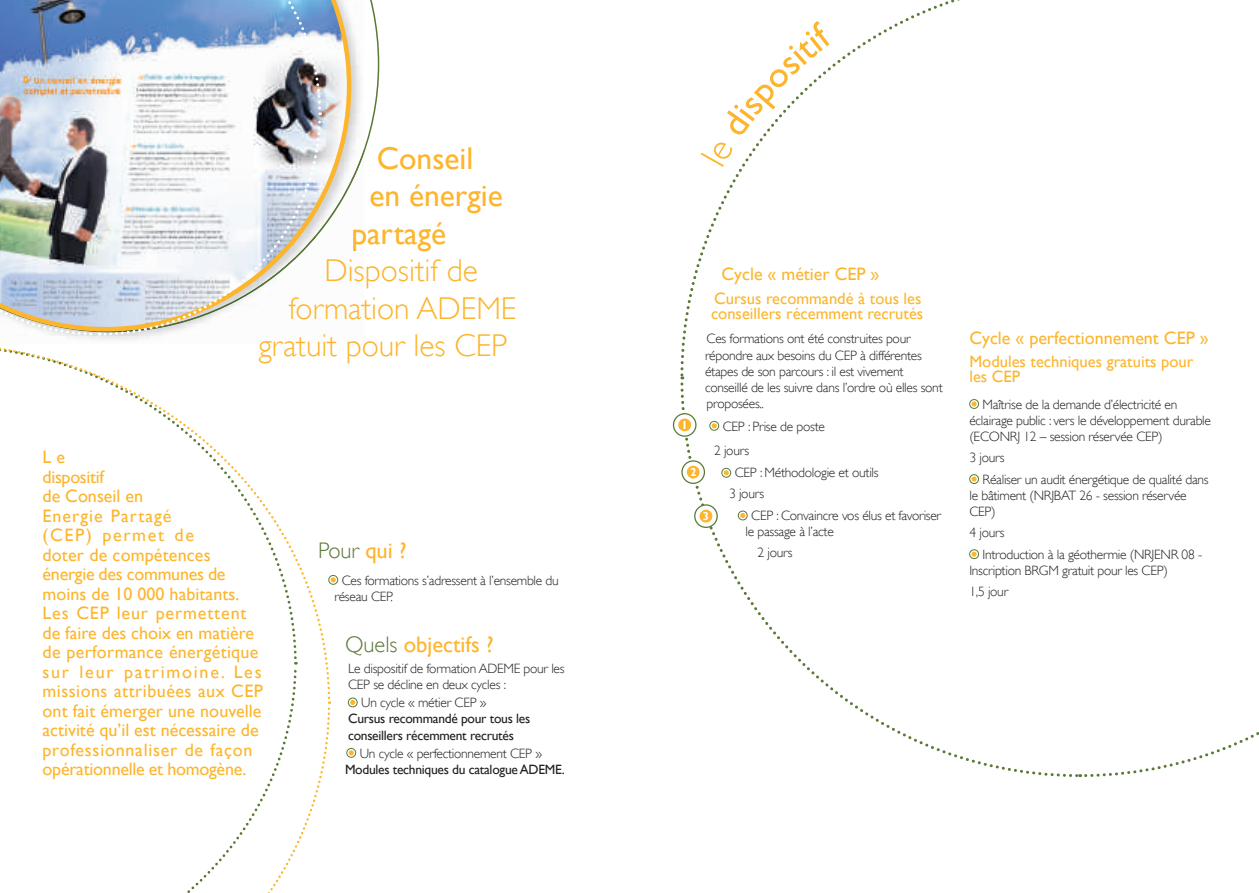
<style>
.page{position:relative;width:1259px;height:893px;background:#fff}
.page>*{position:absolute;margin:0;border:0;box-sizing:border-box;transform-origin:0 0}
.t1{font:300 31.5px "Gill Sans";color:#fcb52c}
.t2{font:31.5px "Gill Sans";color:#fcb52c}
.t3{font:22.5px "Gill Sans";color:#fcb52c}
.t4{font:300 22.5px "Gill Sans";color:#5a7936}
.t5{font:18px/19.5px "Gill Sans";letter-spacing:.005em;color:#fcb52c}
.t6{font:16.5px/15px "Gill Sans";color:#fcb52c}
.t7{font:300 13.5px/16.2px "Gill Sans";letter-spacing:-.02em;color:#231f20}
.t8{font:13.5px/16.2px "Gill Sans";letter-spacing:-.02em;color:#231f20}
.t9{font:700 11.55px "Gill Sans";color:#fff}
.s1{font-weight:400;color:#fcb52c}
.s2{font-weight:300;color:#5a7936}
</style>
<div class="page">
<svg style="left:1082px;top:732px;width:177px;height:45px"></svg>
<svg style="left:680px;top:0;width:280px;height:378px"></svg>
<svg style="left:680px;top:382px;width:399px;height:395px"></svg>
<div style="left:328px;top:575px;width:10px;height:10px;border:1px solid #5a7936;border-radius:50%"></div>
<svg style="left:331px;top:577px;width:5px;height:5px"></svg>
<div style="left:348px;top:698px;width:9px;height:9px;border:1px solid #5a7936;border-radius:50%"></div>
<svg style="left:350px;top:700px;width:5px;height:5px"></svg>
<div style="left:346px;top:748px;width:10px;height:9px;border:1px solid #5a7936;border-radius:50%"></div>
<svg style="left:349px;top:750px;width:5px;height:5px"></svg>
<svg style="left:0;top:347px;width:331px;height:546px"></svg>
<img style="left:78px;top:25px;width:282px;height:315px">
<img style="left:353px;top:241px;width:7px;height:10px">
<img style="left:351px;top:259px;width:9px;height:29px">
<img style="left:351px;top:297px;width:9px;height:22px">
<img style="left:259px;top:334px;width:101px;height:6px">
<img style="left:351px;top:148px;width:13px;height:93px">
<svg style="left:322px;top:0;width:29px;height:331px"></svg>
<img style="left:0;top:0;width:322px;height:337px">
<div style="left:709px;top:421px;width:10px;height:9px;border:1px solid #5a7936;border-radius:50%"></div>
<svg style="left:711px;top:423px;width:6px;height:5px"></svg>
<div style="left:721px;top:468px;width:10px;height:9px;border:1px solid #5a7936;border-radius:50%"></div>
<svg style="left:723px;top:470px;width:6px;height:5px"></svg>
<div style="left:738px;top:511px;width:9px;height:9px;border:1px solid #5a7936;border-radius:50%"></div>
<svg style="left:740px;top:513px;width:5px;height:5px"></svg>
<div style="left:969px;top:399px;width:9px;height:10px;border:1px solid #5a7936;border-radius:50%"></div>
<svg style="left:971px;top:401px;width:5px;height:5px"></svg>
<div style="left:969px;top:474px;width:9px;height:10px;border:1px solid #5a7936;border-radius:50%"></div>
<svg style="left:971px;top:477px;width:5px;height:5px"></svg>
<div style="left:969px;top:549px;width:9px;height:10px;border:1px solid #5a7936;border-radius:50%"></div>
<svg style="left:971px;top:552px;width:5px;height:5px"></svg>
<svg style="left:673px;top:414px;width:23px;height:22px"></svg>
<div style="left:673px;top:413px;width:23px;height:24px;border:1px solid #5a7936;border-radius:50%"></div>
<div style="left:678px;top:418px;width:13px;height:13px;background:#fcb52c;border-radius:50%"></div>
<svg style="left:695px;top:505px;width:22px;height:22px"></svg>
<div style="left:694px;top:504px;width:24px;height:24px;border:1px solid #5a7936;border-radius:50%"></div>
<div style="left:699px;top:510px;width:13px;height:13px;background:#fcb52c;border-radius:50%"></div>
<svg style="left:682px;top:461px;width:22px;height:22px"></svg>
<div style="left:681px;top:460px;width:24px;height:24px;border:1px solid #5a7936;border-radius:50%"></div>
<div style="left:687px;top:466px;width:12px;height:13px;background:#fcb52c;border-radius:50%"></div>
<svg style="left:700px;top:21px;width:133px;height:146px"></svg>
<h1 class="t2" style="left:377px;top:140px;width:98px">Conseil</h1>
<h1 class="t2" style="left:369px;top:177px;width:135px">en énergie</h1>
<h1 class="t2" style="left:351px;top:215px;width:96px">partagé</h1>
<h1 class="t1" style="left:324px;top:253px;width:155px">Dispositif de</h1>
<h1 class="t1" style="left:288px;top:290px;width:229px">formation ADEME</h1>
<h1 class="t1" style="left:258px;top:328px;width:250px">gratuit pour les CEP</h1>
<p class="t5" style="left:43px;top:447px;width:222px">L e<br>dispositif<br>de Conseil en<br>Energie Partagé<br>(CEP) permet de<br>doter de compétences énergie des communes de moins de 10 000 habitants.<br>Les CEP leur permettent de faire des choix en matière de performance énergétique sur leur patrimoine. Les missions attribuées aux CEP ont fait émerger une nouvelle activité qu’il est nécessaire de professionnaliser de façon opérationnelle et homogène.</p>
<h2 class="t4" style="left:318px;top:538px;width:90px">Pour <span class="s1">qui ?</span></h2>
<p class="t7" style="left:334px;top:572px;width:226px;text-indent:7px">Ces formations s’adressent à l’ensemble du réseau CEP.</p>
<h2 class="t3" style="left:345px;top:632px;width:150px"><span class="s2">Quels</span> objectifs ?</h2>
<p class="t7" style="left:348px;top:660px;width:218px">Le dispositif de formation ADEME pour les<br>CEP se décline en deux cycles :</p>
<p class="t7" style="left:361px;top:695px;width:127px">Un cycle « métier CEP »</p>
<p class="t8" style="left:348px;top:711px;width:184px">Cursus recommandé pour tous les conseillers récemment recrutés</p>
<p class="t7" style="left:360px;top:745px;width:184px">Un cycle « perfectionnement CEP »</p>
<p class="t8" style="left:345px;top:761px;width:221px">Modules techniques du catalogue ADEME.</p>
<h3 class="t5" style="left:721px;top:264px;width:159px">Cycle « métier CEP »</h3>
<p class="t6" style="left:711px;top:291px;width:214px">Cursus recommandé à tous les conseillers récemment recrutés</p>
<p class="t7" style="left:705px;top:331px;width:239px">Ces formations ont été construites pour répondre aux besoins du CEP à différentes étapes de son parcours : il est vivement conseillé de les suivre dans l’ordre où elles sont proposées..</p>
<p class="t7" style="left:714px;top:414px;width:112px;line-height:24.8px;text-indent:9px">CEP : Prise de poste<br>2 jours</p>
<p class="t7" style="left:729px;top:463px;width:151px;line-height:20.4px;text-indent:6px">CEP : Méthodologie et outils<br>3 jours</p>
<p class="t7" style="left:745px;top:508px;width:197px;text-indent:6px">CEP : Convaincre vos élus et favoriser le passage à l’acte</p>
<p class="t7" style="left:757px;top:544px;width:37px">2 jours</p>
<p class="t9" style="left:681px;top:418px;width:8px">1</p>
<p class="t9" style="left:690px;top:465px;width:8px">2</p>
<p class="t9" style="left:703px;top:509px;width:8px">3</p>
<h3 class="t5" style="left:969px;top:328px;width:241px">Cycle « perfectionnement CEP »</h3>
<p class="t6" style="left:969px;top:354px;width:225px">Modules techniques gratuits pour les CEP</p>
<p class="t7" style="left:969px;top:396px;width:243px;text-indent:13px">Maîtrise de la demande d’électricité en éclairage public : vers le développement durable (ECONRJ 12 – session réservée CEP)</p>
<p class="t7" style="left:982px;top:446px;width:228px;line-height:22.2px;text-indent:-13px">3 jours<br>Réaliser un audit énergétique de qualité dans</p>
<p class="t7" style="left:969px;top:487px;width:219px">le bâtiment (NRJBAT 26 - session réservée<br>CEP)</p>
<p class="t7" style="left:982px;top:521px;width:221px;line-height:22.2px;text-indent:-13px">4 jours<br>Introduction à la géothermie (NRJENR 08 -</p>
<p class="t7" style="left:969px;top:560px;width:200px;line-height:20.4px">Inscription BRGM gratuit pour les CEP)<br>1,5 jour</p>
</div>
